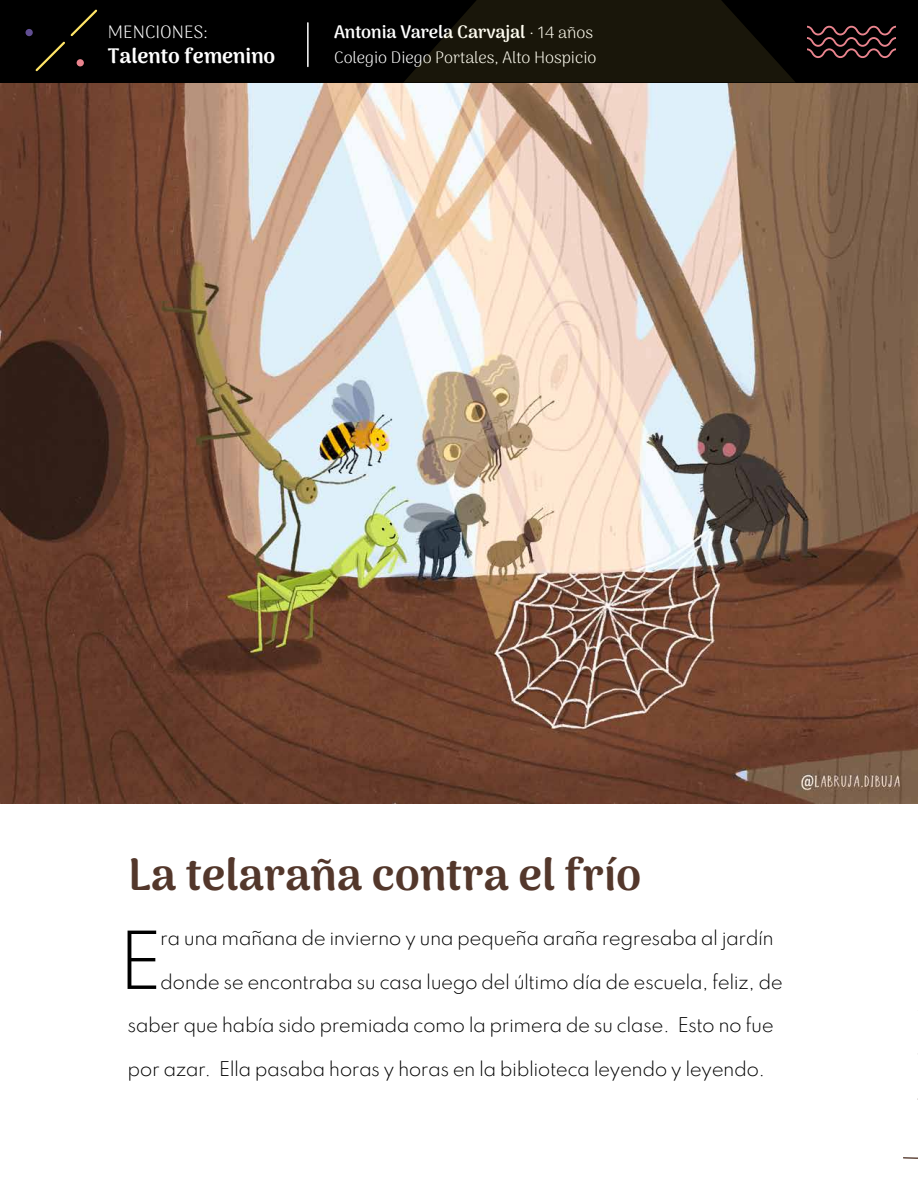
<style>
.page{position:relative;width:918px;height:1188px;background:#fff}
.page>*{position:absolute;margin:0;border:0;box-sizing:border-box;transform-origin:0 0}
.t1{font:300 70.8px "Spartan";color:#000}
.t2{font:900 45px "Arima Koshi";color:#53372b}
.t3{font:900 21px "Arima Koshi";color:#fff}
.t4{font:300 18px "Spartan";letter-spacing:-.03em;color:#000}
.t5{font:600 18px "Arima Koshi";color:#fff}
.t6{font:300 18px "Arima Koshi";color:#fff}
.t7{font:300 16.5px "Arima Koshi";color:#fff}
.s1{font-weight:300}
.s2{font-weight:300;font-size:16.5px}
</style>
<div class="page">
<img style="left:0;top:82px;width:918px;height:722px">
<div style="left:0;top:0;width:918px;height:82px;background:#000"></div>
<svg style="left:35px;top:9px;width:63px;height:63px"></svg>
<div style="left:26px;top:29px;width:7px;height:7px;background:#614e92;border-radius:50%"></div>
<div style="left:77px;top:59px;width:7px;height:7px;background:#ea848e;border-radius:50%"></div>
<svg style="left:807px;top:25px;width:89px;height:34px"></svg>
<svg style="left:404px;top:0;width:391px;height:82px"></svg>
<hr style="left:307px;top:23px;width:2px;height:43px;background:#fff">
<svg style="left:902px;top:179px;width:16px;height:980px"></svg>
<p class="t6" style="left:108px;top:21px;width:101px">MENCIONES:</p>
<p class="t3" style="left:108px;top:43px;width:169px">Talento femenino</p>
<p class="t5" style="left:334px;top:21px;width:261px">Antonia Varela Carvajal <span class="s1">·</span> <span class="s2">14 años</span></p>
<p class="t7" style="left:334px;top:48px;width:264px">Colegio Diego Portales, Alto Hospicio</p>
<h2 class="t2" style="left:128px;top:848px;width:514px">La telaraña contra el frío</h2>
<h1 class="t1" style="left:118px;top:907px;width:46px">E</h1>
<p class="t4" style="left:160px;top:925px;width:615px">ra una mañana de invierno y una pequeña araña regresaba al jardín</p>
<p class="t4" style="left:160px;top:968px;width:624px">donde se encontraba su casa luego del último día de escuela, feliz, de</p>
<p class="t4" style="left:128px;top:1012px;width:648px">saber que había sido premiada como la primera de su clase. Esto no fue</p>
<p class="t4" style="left:128px;top:1055px;width:639px">por azar. Ella pasaba horas y horas en la biblioteca leyendo y leyendo.</p>
</div>
